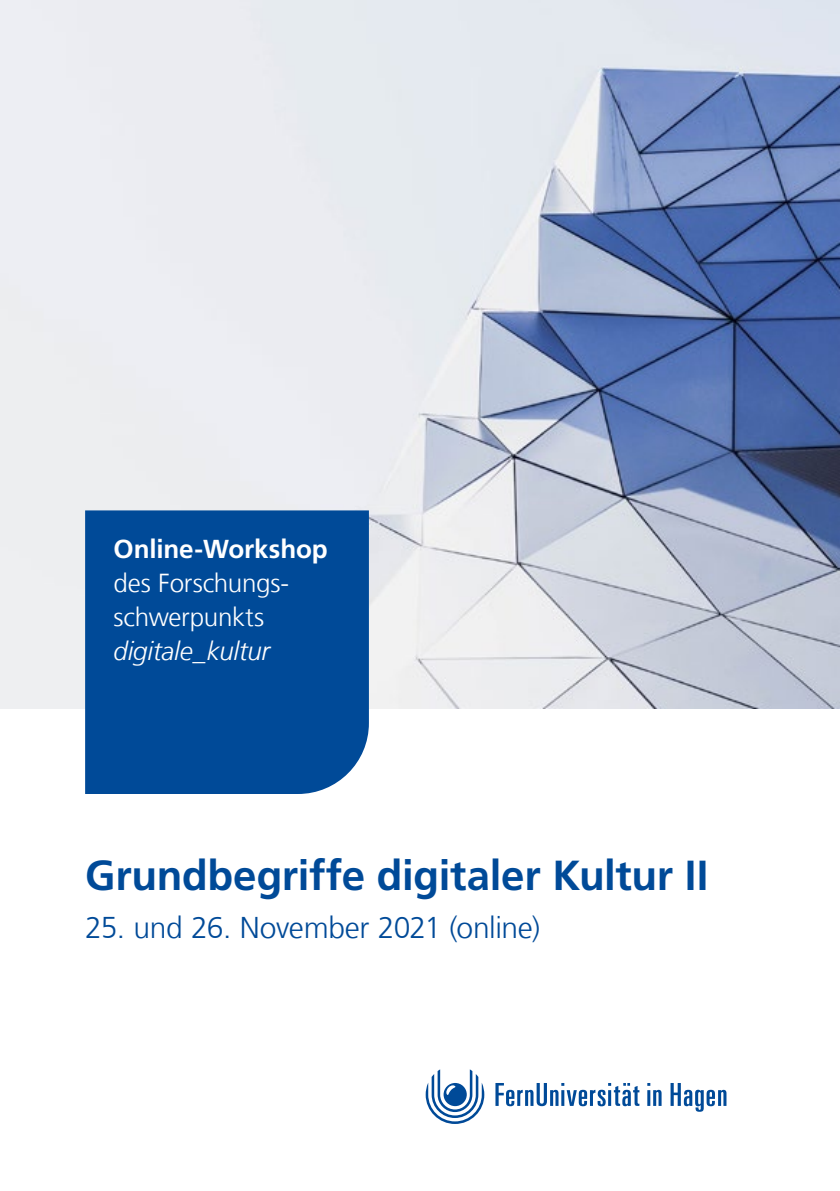
<style>
.page{position:relative;width:840px;height:1191px;background:#fff}
.page>*{position:absolute;margin:0;border:0;box-sizing:border-box;transform-origin:0 0}
.Headline{font:700 42px "Frutiger LT Com";letter-spacing:-.01em;color:#004a98}
.Headline-2{font:300 30px "Frutiger LT Com";letter-spacing:-.015em;color:#004a98}
.t1{font:300 26px/34px "Frutiger LT Com";letter-spacing:-.01em;color:#fff}
.t2{font:italic 300 26px "Frutiger LT Com";letter-spacing:-.01em;color:#fff}
.s1{font-weight:700}
</style>
<div class="page">
<svg style="left:495px;top:1083px;width:231px;height:28px"></svg>
<svg style="left:425px;top:1069px;width:59px;height:55px"></svg>
<img style="left:0;top:0;width:839px;height:709px">
<div style="left:85px;top:510px;width:284px;height:284px;background:#004a98"></div>
<p class="t1" style="left:113px;top:532px;width:216px"><span class="s1">Online-Workshop </span>des Forschungs&shy;schwerpunkts</p>
<p class="t2" style="left:113px;top:636px;width:158px">digitale_kultur</p>
<p class="Headline" style="left:85px;top:850px;width:624px">Grundbegriffe digitaler Kultur II</p>
<p class="Headline-2" style="left:85px;top:910px;width:456px">25. und 26. November 2021 (online)</p>
</div>
